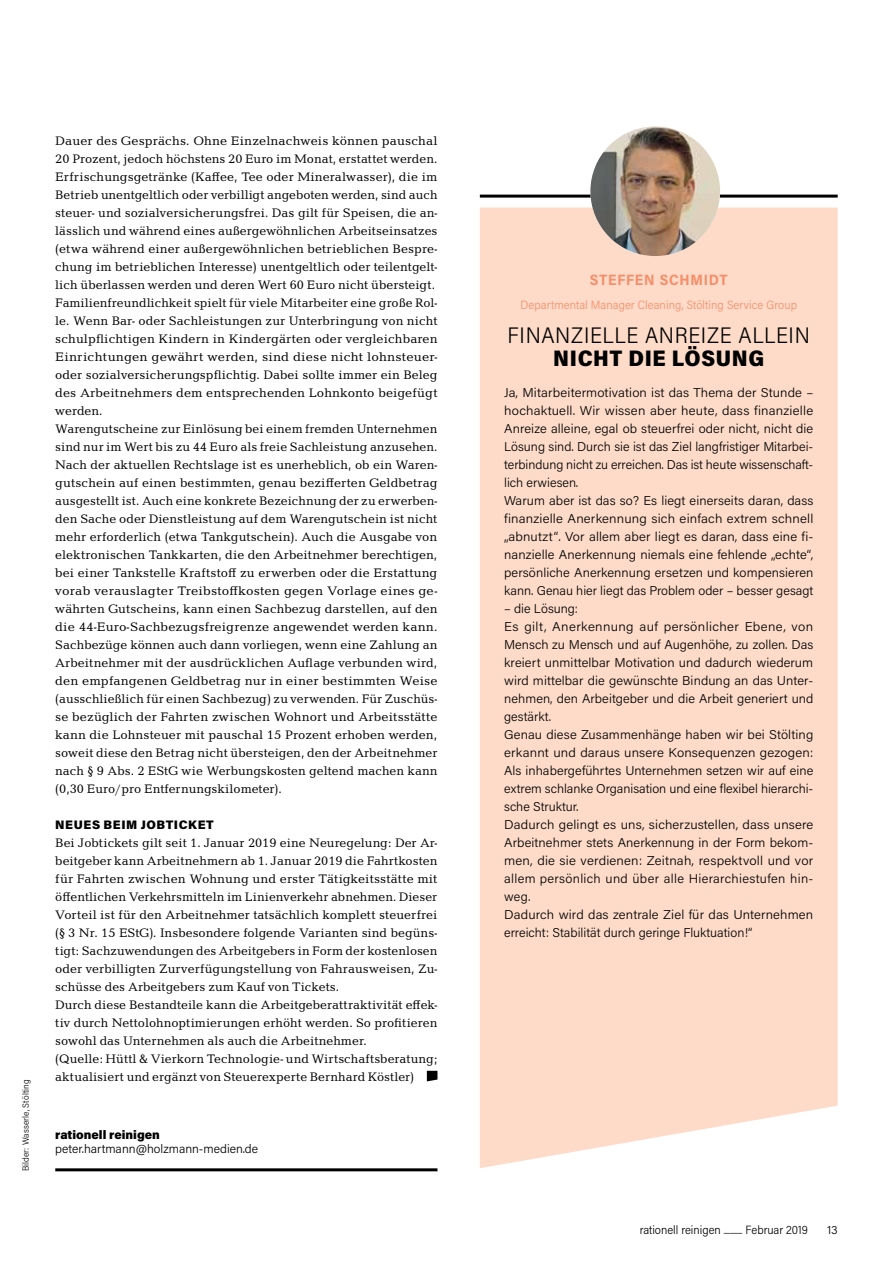
<style>
.page{position:relative;width:893px;height:1263px;background:#fff}
.page>*{position:absolute;margin:0;border:0;box-sizing:border-box;transform-origin:0 0}
.t1{font:300 22.5px "Acumin Pro Semi Cond";letter-spacing:.025em;color:#000}
.t2{font:900 22.5px "Acumin Pro Semi Cond";letter-spacing:.025em;color:#000}
.t3{font:700 15px "Acumin Pro Semi Cond";letter-spacing:.05em;color:#f68d68}
.t4{font:12.75px/18px "Candida";color:#000}
.t5{font:300 12.75px/18px "Acumin Pro";letter-spacing:.005em;color:#000}
.t6{font:300 12.75px/18px "Acumin Pro";letter-spacing:.005em;color:#000;scale:1.04 1}
.t7{font:900 12.3px "Acumin Pro";letter-spacing:.045em;color:#000}
.t8{font:300 12.3px "Acumin Pro";color:#000}
.t9{font:300 12px "Acumin Pro Semi Cond";letter-spacing:.005em;color:#f68d68}
.t10{font:300 12px "Acumin Pro Semi Cond";color:#000}
.t11{font:300 12px "Acumin Pro";color:#000}
.t12{font:300 9px "Acumin Pro Semi Cond";letter-spacing:.01em;color:#000}
</style>
<div class="page">
<div style="left:480px;top:208px;width:358px;height:960px;background:#fddbc8"></div>
<hr style="left:480px;top:195px;width:358px;height:3px;background:#000">
<img style="left:590px;top:126px;width:130px;height:130px;border-radius:65px">
<hr style="left:55px;top:1168px;width:382px;height:3px;background:#000">
<svg style="left:427px;top:1071px;width:10px;height:10px"></svg>
<p class="t12" style="left:19px;top:1171px;width:94px;rotate:-90deg">Bilder: Wasserle, Stölting</p>
<p class="t4" style="left:55px;top:132px;width:384px">Dauer des Gesprächs. Ohne Einzelnachweis können pauschal 20 Prozent, jedoch höchstens 20 Euro im Monat, erstattet werden.<br>Erfrischungsgetränke (Kaffee, Tee oder Mineralwasser), die im Betrieb unentgeltlich oder verbilligt angeboten werden, sind auch steuer- und sozialversicherungsfrei. Das gilt für Speisen, die an&shy;lässlich und während eines außergewöhnlichen Arbeitseinsatzes (etwa während einer außergewöhnlichen betrieblichen Bespre&shy;chung im betrieblichen Interesse) unentgeltlich oder teilentgelt&shy;lich überlassen werden und deren Wert 60 Euro nicht übersteigt.<br>Familienfreundlichkeit spielt für viele Mitarbeiter eine große Rol&shy;le. Wenn Bar- oder Sachleistungen zur Unterbringung von nicht schulpflichtigen Kindern in Kindergärten oder vergleichbaren Einrichtungen gewährt werden, sind diese nicht lohnsteuer&shy;oder sozialversicherungspflichtig. Dabei sollte immer ein Beleg des Arbeitnehmers dem entsprechenden Lohnkonto beigefügt werden.<br>Warengutscheine zur Einlösung bei einem fremden Unternehmen sind nur im Wert bis zu 44 Euro als freie Sachleistung anzusehen.<br>Nach der aktuellen Rechtslage ist es unerheblich, ob ein Waren&shy;gutschein auf einen bestimmten, genau bezifferten Geldbetrag ausgestellt ist. Auch eine konkrete Bezeichnung der zu erwerben&shy;den Sache oder Dienstleistung auf dem Warengutschein ist nicht mehr erforderlich (etwa Tankgutschein). Auch die Ausgabe von elektronischen Tankkarten, die den Arbeitnehmer berechtigen, bei einer Tankstelle Kraftstoff zu erwerben oder die Erstattung vorab verauslagter Treibstoffkosten gegen Vorlage eines ge&shy;währten Gutscheins, kann einen Sachbezug darstellen, auf den die 44-Euro-Sachbezugsfreigrenze angewendet werden kann.<br>Sachbezüge können auch dann vorliegen, wenn eine Zahlung an Arbeitnehmer mit der ausdrücklichen Auflage verbunden wird, den empfangenen Geldbetrag nur in einer bestimmten Weise (ausschließlich für einen Sachbezug) zu verwenden. Für Zuschüs&shy;se bezüglich der Fahrten zwischen Wohnort und Arbeitsstätte kann die Lohnsteuer mit pauschal 15 Prozent erhoben werden, soweit diese den Betrag nicht übersteigen, den der Arbeitnehmer nach § 9 Abs. 2 EStG wie Werbungskosten geltend machen kann (0,30 Euro/pro Entfernungskilometer).</p>
<p class="t7" style="left:55px;top:816px;width:160px">Neues beim Jobticket</p>
<p class="t4" style="left:55px;top:834px;width:384px">Bei Jobtickets gilt seit 1. Januar 2019 eine Neuregelung: Der Ar&shy;beitgeber kann Arbeitnehmern ab 1. Januar 2019 die Fahrtkosten für Fahrten zwischen Wohnung und erster Tätigkeitsstätte mit öffentlichen Verkehrsmitteln im Linienverkehr abnehmen. Dieser Vorteil ist für den Arbeitnehmer tatsächlich komplett steuerfrei (§ 3 Nr. 15 EStG). Insbesondere folgende Varianten sind begüns&shy;tigt: Sachzuwendungen des Arbeitgebers in Form der kostenlosen oder verbilligten Zurverfügungstellung von Fahrausweisen, Zu&shy;schüsse des Arbeitgebers zum Kauf von Tickets.<br>Durch diese Bestandteile kann die Arbeitgeberattraktivität effek&shy;tiv durch Nettolohnoptimierungen erhöht werden. So profitieren sowohl das Unternehmen als auch die Arbeitnehmer.<br>(Quelle: Hüttl &amp; Vierkorn Technologie- und Wirtschaftsberatung; aktualisiert und ergänzt von Steuerexperte Bernhard Köstler)</p>
<p class="t7" style="left:55px;top:1126px;width:106px">rationell reinigen</p>
<p class="t8" style="left:55px;top:1141px;width:204px">peter.hartmann@holzmann-medien.de</p>
<p class="t3" style="left:590px;top:269px;width:139px">STEFFEN SCHMIDT</p>
<p class="t9" style="left:521px;top:296px;width:278px">Departmental Manager Cleaning, Stölting Service Group</p>
<h1 class="t1" style="left:508px;top:320px;width:304px">Finanzielle Anreize allein</h1>
<h1 class="t2" style="left:553px;top:342px;width:212px">NICHT DIE LÖSUNG</h1>
<p class="t6" style="left:504px;top:383px;width:299px">Ja, Mitarbeitermotivation ist das Thema der Stunde – hochaktuell. Wir wissen aber heute, dass finanzielle Anreize alleine, egal ob steuerfrei oder nicht, nicht die Lösung sind. Durch sie ist das Ziel langfristiger Mitarbei&shy;terbindung nicht zu erreichen. Das ist heute wissenschaft&shy;lich erwiesen.<br>Warum aber ist das so? Es liegt einerseits daran, dass finanzielle Anerkennung sich einfach extrem schnell „abnutzt“. Vor allem aber liegt es daran, dass eine fi&shy;nanzielle Anerkennung niemals eine fehlende „echte“, persönliche Anerkennung ersetzen und kompensieren kann. Genau hier liegt das Problem oder – besser gesagt</p>
<p class="t5" style="left:504px;top:599px;width:311px">– die Lösung:<br>Es gilt, Anerkennung auf persönlicher Ebene, von Mensch zu Mensch und auf Augenhöhe, zu zollen. Das kreiert unmittelbar Motivation und dadurch wiederum wird mittelbar die gewünschte Bindung an das Unter&shy;nehmen, den Arbeitgeber und die Arbeit generiert und gestärkt.<br>Genau diese Zusammenhänge haben wir bei Stölting erkannt und daraus unsere Konsequenzen gezogen:<br>Als inhabergeführtes Unternehmen setzen wir auf eine extrem schlanke Organisation und eine flexibel hierarchi&shy;sche Struktur.<br>Dadurch gelingt es uns, sicherzustellen, dass unsere Arbeitnehmer stets Anerkennung in der Form bekom&shy;men, die sie verdienen: Zeitnah, respektvoll und vor allem -persönlich und über alle Hierarchiestufen hin&shy;weg.<br>Dadurch wird das zentrale Ziel für das Unternehmen erreicht: Stabilität durch geringe Fluktuation!“</p>
<p class="t10" style="left:640px;top:1221px;width:170px">rationell reinigen ___ Februar 2019</p>
<p class="t11" style="left:827px;top:1221px;width:12px">13</p>
</div>
